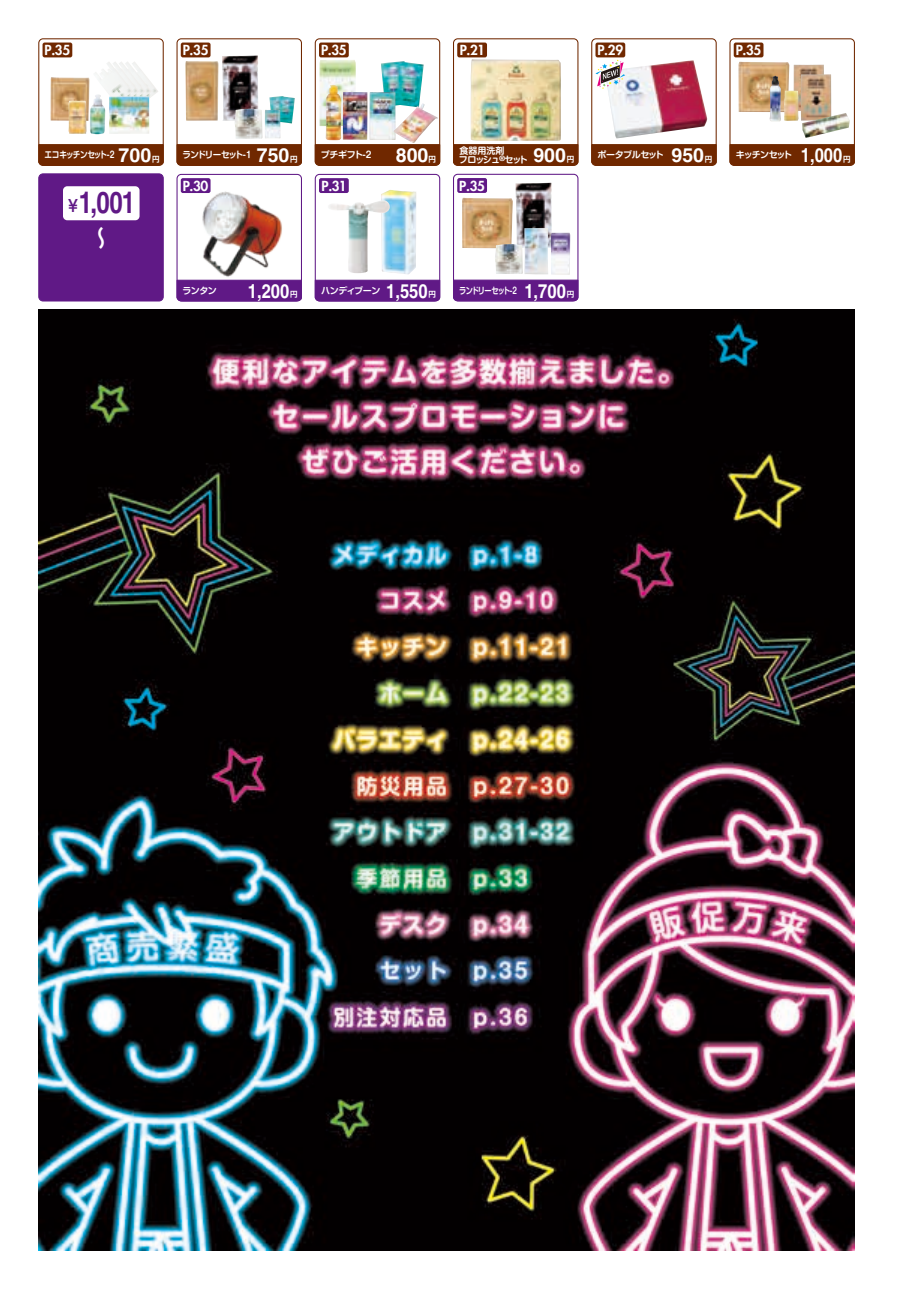
<style>
.page{position:relative;width:906px;height:1289px;background:#fff}
.page>*{position:absolute;margin:0;border:0;box-sizing:border-box;transform-origin:0 0}
.t1{font:700 30px "Helvetica LT Std";color:#601986;scale:.8 1}
.t2{font:700 24px "Shin Go Pro De";color:#fff}
.t3{font:700 19.5px "Helvetica LT Std";color:#fff;scale:.85 1}
.t4{font:700 19.5px "Helvetica LT Std";color:#fff}
.t5{font:800 13.5px "Futura Std";letter-spacing:-.025em;color:#fff}
.t6{font:700 9px/9.8px "Shin M Go Pro De";letter-spacing:-.085em;color:#fff}
.t7{font:700 9px "Shin M Go Pro De";letter-spacing:-.13em;color:#fff;scale:.8 1}
.t8{font:700 9px "Shin M Go Pro De";letter-spacing:-.085em;color:#fff;scale:.85 1}
.t9{font:700 9px "Shin M Go Pro De";letter-spacing:-.13em;color:#fff;scale:.95 1}
.t10{font:700 9px "Shin M Go Pro De";letter-spacing:-.12em;color:#fff}
.t11{font:700 9px "Shin M Go Pro De";letter-spacing:-.04em;color:#fff}
.t12{font:700 9px "Shin M Go Pro De";letter-spacing:-.035em;color:#fff}
.t13{font:700 7.5px "Shin Go Pro De";color:#fff}
.s1{font-family:"Helvetica LT Std";font-size:19.5px}
.s2{font-family:"Shin Go Pro De";font-size:16.5px}
</style>
<div class="page">
<img style="left:608px;top:60px;width:99px;height:78px">
<img style="left:51px;top:77px;width:38px;height:44px">
<img style="left:68px;top:101px;width:19px;height:33px">
<img style="left:151px;top:83px;width:7px;height:14px">
<img style="left:145px;top:75px;width:6px;height:29px">
<img style="left:139px;top:68px;width:6px;height:29px">
<img style="left:133px;top:62px;width:6px;height:35px">
<img style="left:95px;top:62px;width:38px;height:35px">
<img style="left:109px;top:97px;width:40px;height:37px">
<img style="left:90px;top:94px;width:15px;height:40px">
<img style="left:319px;top:60px;width:37px;height:66px">
<img style="left:343px;top:92px;width:24px;height:48px">
<img style="left:326px;top:85px;width:15px;height:55px">
<img style="left:185px;top:61px;width:33px;height:60px">
<img style="left:738px;top:62px;width:51px;height:50px">
<img style="left:222px;top:55px;width:36px;height:66px">
<img style="left:235px;top:109px;width:27px;height:30px">
<img style="left:784px;top:91px;width:14px;height:30px">
<img style="left:802px;top:113px;width:47px;height:25px">
<img style="left:769px;top:76px;width:12px;height:46px">
<img style="left:269px;top:96px;width:26px;height:27px">
<img style="left:265px;top:110px;width:15px;height:28px">
<img style="left:381px;top:61px;width:43px;height:42px">
<img style="left:369px;top:92px;width:26px;height:48px">
<img style="left:393px;top:103px;width:44px;height:40px">
<img style="left:471px;top:59px;width:90px;height:82px">
<img style="left:202px;top:186px;width:80px;height:91px">
<img style="left:381px;top:190px;width:35px;height:84px">
<img style="left:329px;top:200px;width:62px;height:73px">
<img style="left:462px;top:198px;width:51px;height:50px">
<img style="left:515px;top:183px;width:37px;height:65px">
<img style="left:524px;top:228px;width:24px;height:46px">
<img style="left:495px;top:244px;width:28px;height:30px">
<img style="left:551px;top:233px;width:19px;height:42px">
<div style="left:39px;top:174px;width:124px;height:127px;background:#601986;border-radius:4px"></div>
<div style="left:38px;top:173px;width:126px;height:128px;border:1px solid #601986;border-radius:4px"></div>
<div style="left:63px;top:186px;width:77px;height:34px;background:#fff;border-radius:4px"></div>
<div style="left:591px;top:38px;width:125px;height:128px;border:1px solid #702800;border-radius:4px"></div>
<div style="left:591px;top:144px;width:126px;height:22px;background:#702800"></div>
<div style="left:595px;top:43px;width:30px;height:14px;background:#702800;border-radius:2px"></div>
<div style="left:38px;top:38px;width:126px;height:128px;border:1px solid #702800;border-radius:4px"></div>
<div style="left:38px;top:144px;width:126px;height:22px;background:#702800"></div>
<div style="left:43px;top:43px;width:29px;height:14px;background:#702800;border-radius:2px"></div>
<div style="left:729px;top:38px;width:126px;height:128px;border:1px solid #702800;border-radius:4px"></div>
<div style="left:729px;top:144px;width:126px;height:22px;background:#702800"></div>
<div style="left:733px;top:43px;width:30px;height:14px;background:#702800;border-radius:2px"></div>
<div style="left:176px;top:38px;width:126px;height:128px;border:1px solid #702800;border-radius:4px"></div>
<div style="left:176px;top:144px;width:126px;height:22px;background:#702800"></div>
<div style="left:181px;top:43px;width:29px;height:14px;background:#702800;border-radius:2px"></div>
<div style="left:315px;top:38px;width:125px;height:128px;border:1px solid #702800;border-radius:4px"></div>
<div style="left:314px;top:144px;width:127px;height:22px;background:#702800"></div>
<div style="left:319px;top:43px;width:30px;height:14px;background:#702800;border-radius:2px"></div>
<div style="left:453px;top:38px;width:125px;height:128px;border:1px solid #702800;border-radius:4px"></div>
<div style="left:453px;top:144px;width:126px;height:22px;background:#702800"></div>
<div style="left:457px;top:43px;width:30px;height:14px;background:#702800;border-radius:2px"></div>
<div style="left:176px;top:174px;width:126px;height:127px;border:1px solid #601986;border-radius:4px"></div>
<svg style="left:176px;top:279px;width:126px;height:23px;background:#67248b"></svg>
<div style="left:181px;top:178px;width:29px;height:15px;background:#601986;border-radius:2px"></div>
<div style="left:315px;top:174px;width:125px;height:127px;border:1px solid #601986;border-radius:4px"></div>
<svg style="left:314px;top:279px;width:127px;height:23px;background:#68258c"></svg>
<div style="left:319px;top:178px;width:30px;height:15px;background:#601986;border-radius:2px"></div>
<div style="left:453px;top:174px;width:125px;height:127px;border:1px solid #601986;border-radius:4px"></div>
<svg style="left:453px;top:279px;width:126px;height:23px;background:#67248b"></svg>
<div style="left:457px;top:178px;width:30px;height:15px;background:#601986;border-radius:2px"></div>
<img style="left:38px;top:309px;width:817px;height:941px">
<svg style="left:595px;top:60px;width:30px;height:29px"></svg>
<p class="t5" style="left:45px;top:42px;width:27px">P.35</p>
<p class="t5" style="left:183px;top:42px;width:27px">P.35</p>
<p class="t5" style="left:321px;top:42px;width:27px">P.35</p>
<p class="t5" style="left:460px;top:42px;width:27px">P.21</p>
<p class="t5" style="left:597px;top:42px;width:27px">P.29</p>
<p class="t5" style="left:735px;top:42px;width:27px">P.35</p>
<p class="t8" style="left:45px;top:148px;width:127px">エコキッチンセット-2 <span class="s1">700</span></p>
<p class="t13" style="left:152px;top:153px;width:9px">円</p>
<h1 class="t1" style="left:66px;top:184px;width:88px"><span class="s2">￥</span>1,001</h1>
<h2 class="t2" style="left:89px;top:218px;width:16px">〜</h2>
<p class="t9" style="left:183px;top:148px;width:114px">ランドリーセット-1 <span class="s1">750</span></p>
<p class="t13" style="left:290px;top:153px;width:9px">円</p>
<p class="t5" style="left:183px;top:177px;width:27px">P.30</p>
<p class="t6" style="left:321px;top:149px;width:109px">プチギフト-2 <span class="s1">800</span></p>
<p class="t13" style="left:428px;top:153px;width:9px">円</p>
<p class="t5" style="left:321px;top:177px;width:27px">P.31</p>
<p class="t6" style="left:459px;top:144px;width:71px">食器用洗剤<br>フロッシュ<sup>®</sup>セット</p>
<h3 class="t4" style="left:533px;top:143px;width:34px">900</h3>
<p class="t13" style="left:567px;top:153px;width:9px">円</p>
<p class="t5" style="left:459px;top:177px;width:27px">P.35</p>
<p class="t12" style="left:597px;top:148px;width:108px">ポータブルセット <span class="s1">950</span></p>
<p class="t13" style="left:705px;top:153px;width:9px">円</p>
<p class="t6" style="left:183px;top:285px;width:36px">ランタン</p>
<h3 class="t3" style="left:248px;top:279px;width:50px">1,200</h3>
<p class="t13" style="left:290px;top:288px;width:9px">円</p>
<p class="t11" style="left:321px;top:283px;width:108px">ハンディブーン <span class="s1">1,550</span></p>
<p class="t13" style="left:428px;top:288px;width:9px">円</p>
<p class="t7" style="left:459px;top:283px;width:135px">ランドリーセット-2 <span class="s1">1,700</span></p>
<p class="t13" style="left:567px;top:288px;width:9px">円</p>
<p class="t10" style="left:736px;top:148px;width:108px">キッチンセット <span class="s1">1,000</span></p>
<p class="t13" style="left:843px;top:153px;width:9px">円</p>
</div>
